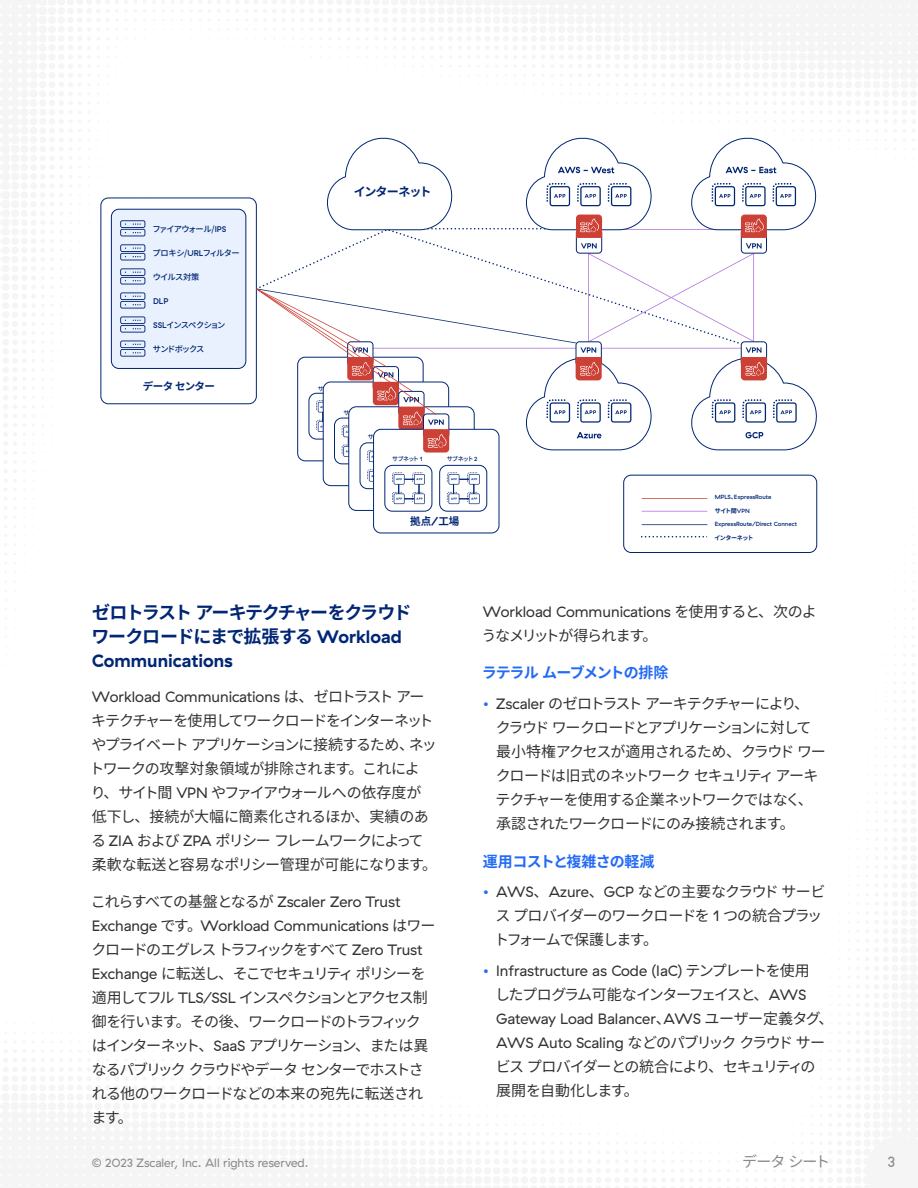
<style>
.page{position:relative;width:918px;height:1188px;background:#fff}
.page>*{position:absolute;margin:0;border:0;box-sizing:border-box;transform-origin:0 0}
.t1{font:700 18px/24px "Noto Sans JP";letter-spacing:-.075em;color:#012673}
.t2{font:700 18px "GT Haptik ZS";color:#012673}
.t3{font:15px/24px "Noto Sans JP";letter-spacing:-.08em;color:#323232}
.t4{font:15px/24px "GT Haptik ZS";color:#323232}
.t5{font:15px/24px "Noto Sans JP";letter-spacing:-.06em;color:#323232}
.t6{font:700 15px "Noto Sans JP";letter-spacing:-.05em;color:#236bf5}
.t7{font:15px "Noto Sans JP";letter-spacing:-.055em;color:#898989}
.t8{font:15px "GT Haptik ZS";color:#898989}
.t9{font:12px "GT Haptik ZS";color:#898989}
.t10{font:700 12px "Noto Sans JP";letter-spacing:-.085em;color:#012673}
.t11{font:700 10.5px "Noto Sans JP";letter-spacing:-.045em;color:#012673}
.t12{font:500 8.25px "Noto Sans JP";letter-spacing:-.115em;color:#012673}
.t13{font:500 8.25px "Noto Sans JP";letter-spacing:-.06em;color:#012673}
.t14{font:500 8.25px "Noto Sans JP";letter-spacing:-.14em;color:#012673}
.t15{font:500 8.25px "GT Haptik ZS";color:#012673}
.t16{font:500 6px "GT Haptik ZS";color:#012673}
.t17{font:500 6px "Noto Sans JP";letter-spacing:-.115em;color:#012673}
.t18{font:700 6px "Noto Sans JP";letter-spacing:-.075em;color:#012673}
.s1{font-family:"GT Haptik ZS"}
.s2{font-family:"Noto Sans JP";font-weight:700}
.s3{font-family:"GT Haptik ZS";font-weight:500}
.s4{font-family:"Noto Sans JP"}
.s5{font-family:"GT Haptik ZS";color:#236bf5}
.s6{color:#236bf5}
</style>
<div class="page">
<div style="left:101px;top:198px;width:156px;height:206px;border:1px solid #012673;border-radius:8px"></div>
<div style="left:111px;top:209px;width:135px;height:159px;background:#e9f0fe;border-radius:8px"></div>
<div style="left:111px;top:209px;width:135px;height:160px;border:1px solid #012673;border-radius:8px"></div>
<svg style="left:120px;top:220px;width:25px;height:16px"></svg>
<svg style="left:120px;top:244px;width:25px;height:16px"></svg>
<svg style="left:120px;top:268px;width:25px;height:17px"></svg>
<svg style="left:120px;top:292px;width:25px;height:17px"></svg>
<svg style="left:120px;top:316px;width:25px;height:17px"></svg>
<svg style="left:120px;top:341px;width:25px;height:16px"></svg>
<div style="left:373px;top:429px;width:126px;height:104px;border:1px solid #012673;border-radius:8px"></div>
<div style="left:623px;top:475px;width:194px;height:78px;border:1px solid #012673;border-radius:8px"></div>
<div style="left:384px;top:465px;width:48px;height:47px;border:1px solid #012673;border-radius:8px"></div>
<div style="left:439px;top:465px;width:48px;height:47px;border:1px solid #012673;border-radius:8px"></div>
<svg style="left:642px;top:511px;width:65px;height:1px"></svg>
<svg style="left:642px;top:524px;width:65px;height:1px"></svg>
<svg style="left:256px;top:137px;width:562px;height:368px"></svg>
<svg style="left:641px;top:536px;width:66px;height:1px"></svg>
<p class="t12" style="left:153px;top:224px;width:75px">ファイアウォール/<span class="s1">IPS</span></p>
<p class="t13" style="left:153px;top:248px;width:89px">プロキシ/<span class="s1">URL</span>フィルター</p>
<p class="t12" style="left:153px;top:272px;width:48px">ウイルス対策</p>
<p class="t15" style="left:153px;top:296px;width:17px">DLP</p>
<p class="t12" style="left:153px;top:320px;width:74px"><span class="s1">SSL</span>インスペクション</p>
<p class="t14" style="left:153px;top:344px;width:53px">サンドボックス</p>
<p class="t11" style="left:143px;top:380px;width:74px">データ センター</p>
<p class="t10" style="left:354px;top:185px;width:79px">インターネット</p>
<p class="t17" style="left:318px;top:385px;width:8px">サ</p>
<p class="t17" style="left:343px;top:410px;width:8px">サ</p>
<p class="t17" style="left:368px;top:434px;width:8px">サ</p>
<p class="t17" style="left:392px;top:455px;width:32px">サブネット <span class="s1">1</span></p>
<p class="t17" style="left:447px;top:455px;width:32px">サブネット <span class="s1">2</span></p>
<p class="t11" style="left:410px;top:515px;width:51px">拠点<span class="s1">/</span>工場</p>
<p class="t16" style="left:715px;top:494px;width:58px">MPLS<span class="s2">、</span>ExpressRoute</p>
<p class="t18" style="left:715px;top:507px;width:37px">サイト間<span class="s3">VPN</span></p>
<p class="t16" style="left:715px;top:521px;width:84px">ExpressRoute/Direct Connect</p>
<p class="t18" style="left:715px;top:534px;width:40px">インターネット</p>
<p class="t1" style="left:91px;top:601px;width:321px">ゼロトラストアーキテクチャーをクラウドワークロードにまで拡張する <span class="s1">Workload</span></p>
<p class="t2" style="left:92px;top:649px;width:143px">Communications</p>
<p class="t4" style="left:92px;top:684px;width:334px">Workload Communications <span class="s4">は、ゼロトラストアー</span></p>
<p class="t3" style="left:90px;top:709px;width:349px">キテクチャーを使用してワークロードをインターネットやプライベートアプリケーションに接続するため、ネットワークの攻撃対象領域が排除されます。これにより、サイト間 <span class="s1">VPN</span> やファイアウォールへの依存度が低下し、接続が大幅に簡素化されるほか、実績のある <span class="s1">ZIA</span> および <span class="s1">ZPA</span> ポリシーフレームワークによって柔軟な転送と容易なポリシー管理が可能になります。</p>
<p class="t4" style="left:91px;top:890px;width:346px"><span class="s4">これらすべての基盤となるが</span> Zscaler Zero Trust<br>Exchange <span class="s4">です。</span>Workload Communications <span class="s4">はワー</span></p>
<p class="t3" style="left:91px;top:938px;width:339px">クロードのエグレストラフィックをすべて <span class="s1">Zero Trust<br>Exchange</span> に転送し、そこでセキュリティポリシーを適用してフル <span class="s1">TLS/SSL</span> インスペクションとアクセス制御を行います。その後、ワークロードのトラフィックはインターネット、<span class="s1">SaaS</span> アプリケーション、または異なるパブリッククラウドやデータセンターでホストされる他のワークロードなどの本来の宛先に転送されます。</p>
<p class="t4" style="left:483px;top:599px;width:336px">Workload Communications <span class="s4">を使用すると、次のよ</span></p>
<p class="t3" style="left:482px;top:624px;width:177px">うなメリットが得られます。</p>
<p class="t6" style="left:482px;top:665px;width:188px">ラテラルムーブメントの排除</p>
<p class="t3" style="left:496px;top:692px;width:332px;text-indent:-13px"><span class="s5">•</span> <span class="s1">Zscaler</span> のゼロトラストアーキテクチャーにより、クラウドワークロードとアプリケーションに対して最小特権アクセスが適用されるため、クラウドワークロードは旧式のネットワークセキュリティアーキテクチャーを使用する企業ネットワークではなく、承認されたワークロードにのみ接続されます。</p>
<p class="t6" style="left:483px;top:853px;width:173px">運用コストと複雑さの軽減</p>
<p class="t5" style="left:494px;top:880px;width:333px;text-indent:-11px"><span class="s5">•</span> <span class="s1">AWS</span>、<span class="s1">Azure</span>、<span class="s1">GCP</span> などの主要なクラウドサービスプロバイダーのワークロードを <span class="s1">1</span> つの統合プラットフォームで保護します。</p>
<p class="t4" style="left:483px;top:959px;width:329px"><span class="s6">•</span> Infrastructure as Code (IaC) <span class="s4">テンプレートを使用</span></p>
<p class="t3" style="left:495px;top:983px;width:313px">したプログラム可能なインターフェイスと、<span class="s1">AWS</span></p>
<p class="t4" style="left:496px;top:1007px;width:339px">Gateway Load Balancer<span class="s4">、</span>AWS <span class="s4">ユーザー定義タグ、<br></span>AWS Auto Scaling <span class="s4">などのパブリッククラウドサー</span></p>
<p class="t3" style="left:496px;top:1055px;width:321px">ビスプロバイダーとの統合により、セキュリティの展開を自動化します。</p>
<p class="t9" style="left:92px;top:1156px;width:218px">© 2023 Zscaler, Inc. All rights reserved.</p>
<p class="t7" style="left:742px;top:1153px;width:90px">データシート</p>
<p class="t8" style="left:887px;top:1153px;width:9px">3</p>
</div>
